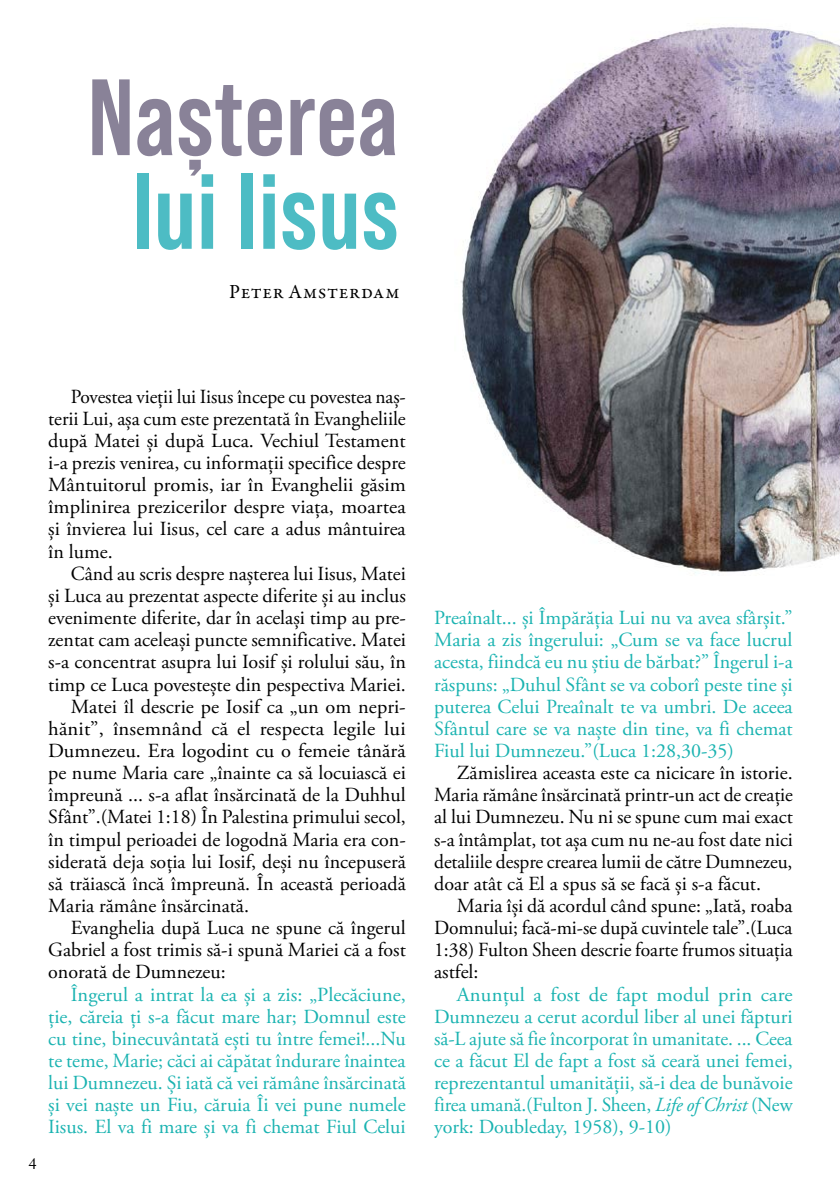
<style>
.page{position:relative;width:840px;height:1191px;background:#fff}
.page>*{position:absolute;margin:0;border:0;box-sizing:border-box;transform-origin:0 0}
.t1{font:700 108.2px "Bebas Neue Pro";letter-spacing:.01em;color:#898298}
.t2{font:700 108.2px "Bebas Neue Pro";letter-spacing:.01em;color:#4dbcc4}
.t3{font:20px/22.2px "Adobe Garamond Pro";color:#000;text-align:justify}
.t4{font:20px/22.2px "Adobe Garamond Pro";color:#1ab3b1;text-align:justify}
.t5{font:20px "Garamond Premr Pro";letter-spacing:.03em;color:#000}
.t6{font:16px "Adobe Caslon Pro";color:#000}
.s1{font-style:italic}
</style>
<div class="page">
<img style="left:460px;top:27px;width:379px;height:546px">
<h1 class="t1" style="left:88px;top:56px;width:312px">Nașterea</h1>
<h1 class="t2" style="left:132px;top:149px;width:267px">lui Iisus</h1>
<p class="t5" style="left:229px;top:279px;width:172px">Peter Amsterdam</p>
<p class="t6" style="left:28px;top:1154px;width:9px">4</p>
<p class="t3" style="left:48px;top:386px;width:359px;text-indent:23px">Povestea vieții lui Iisus începe cu povestea naș‑ terii Lui, așa cum este prezentată în Evangheliile după Matei și după Luca. Vechiul Testament i‑a prezis venirea, cu informații specifice despre Mântuitorul promis, iar în Evanghelii găsim împlinirea prezicerilor despre viața, moartea și învierea lui Iisus, cel care a adus mântuirea în lume.</p>
<p class="t3" style="left:71px;top:563px;width:336px">Când au scris despre nașterea lui Iisus, Matei</p>
<p class="t3" style="left:48px;top:585px;width:359px">și Luca au prezentat aspecte diferite și au inclus</p>
<p class="t3" style="left:48px;top:607px;width:359px">evenimente diferite, dar în același timp au pre‑</p>
<p class="t3" style="left:48px;top:629px;width:359px">zentat cam aceleași puncte semnificative. Matei</p>
<p class="t3" style="left:48px;top:651px;width:359px">s‑a concentrat asupra lui Iosif și rolului său, în</p>
<p class="t3" style="left:48px;top:674px;width:359px">timp ce Luca povestește din pespectiva Mariei.</p>
<p class="t3" style="left:71px;top:696px;width:336px">Matei îl descrie pe Iosif ca „un om nepri‑</p>
<p class="t3" style="left:48px;top:718px;width:359px">hănit”, însemnând că el respecta legile lui</p>
<p class="t3" style="left:48px;top:740px;width:358px">Dumnezeu. Era logodint cu o femeie tânără</p>
<p class="t3" style="left:48px;top:762px;width:359px">pe nume Maria care „înainte ca să locuiască ei</p>
<p class="t3" style="left:48px;top:784px;width:359px">împreună ... s‑a aflat însărcinată de la Duhhul</p>
<p class="t3" style="left:48px;top:806px;width:359px">Sfânt”.(Matei 1:18) În Palestina primului secol,</p>
<p class="t3" style="left:48px;top:828px;width:359px">în timpul perioadei de logodnă Maria era con‑</p>
<p class="t3" style="left:48px;top:851px;width:359px">siderată deja soția lui Iosif, deși nu începuseră</p>
<p class="t3" style="left:48px;top:873px;width:359px">să trăiască încă împreună. În această perioadă</p>
<p class="t3" style="left:48px;top:895px;width:202px">Maria rămâne însărcinată.</p>
<p class="t3" style="left:71px;top:917px;width:336px">Evanghelia după Luca ne spune că îngerul</p>
<p class="t3" style="left:48px;top:939px;width:359px">Gabriel a fost trimis să‑i spună Mariei că a fost</p>
<p class="t3" style="left:48px;top:961px;width:179px">onorată de Dumnezeu:</p>
<p class="t4" style="left:48px;top:983px;width:359px;text-indent:23px">Îngerul a intrat la ea și a zis: „Plecăciune, ție, căreia ți s‑a făcut mare har; Domnul este cu tine, binecuvântată ești tu între femei!...Nu te teme, Marie; căci ai căpătat îndurare înaintea lui Dumnezeu. Și iată că vei rămâne însărcinată și vei naște un Fiu, căruia Îi vei pune numele Iisus. El va fi mare și va fi chemat Fiul Celui</p>
<p class="t4" style="left:434px;top:607px;width:360px">Preaînalt... și Împărăția Lui nu va avea sfârșit.” Maria a zis îngerului: „Cum se va face lucrul acesta, fiindcă eu nu știu de bărbat?” Îngerul i‑a răspuns: „Duhul Sfânt se va coborî peste tine și puterea Celui Preaînalt te va umbri. De aceea Sfântul care se va naște din tine, va fi chemat Fiul lui Dumnezeu.”(Luca 1:28,30-35)</p>
<p class="t3" style="left:434px;top:762px;width:360px;text-indent:23px">Zămislirea aceasta este ca nicicare în istorie.<br>Maria rămâne însărcinată printr‑un act de creație al lui Dumnezeu. Nu ni se spune cum mai exact s‑a întâmplat, tot așa cum nu ne‑au fost date nici detaliile despre crearea lumii de către Dumnezeu, doar atât că El a spus să se facă și s‑a făcut.</p>
<p class="t3" style="left:434px;top:895px;width:360px;text-indent:23px">Maria își dă acordul când spune: „Iată, roaba Domnului; facă‑mi‑se după cuvintele tale”.(Luca 1:38) Fulton Sheen descrie foarte frumos situația astfel:</p>
<p class="t4" style="left:434px;top:983px;width:360px;text-indent:23px">Anunțul a fost de fapt modul prin care Dumnezeu a cerut acordul liber al unei făpturi să‑L ajute să fie încorporat în umanitate. ... Ceea ce a făcut El de fapt a fost să ceară unei femei, reprezentantul umanității, să‑i dea de bunăvoie firea umană.(Fulton J. Sheen, <span class="s1">Life of Christ</span> (New york: Doubleday, 1958), 9-10)</p>
</div>
